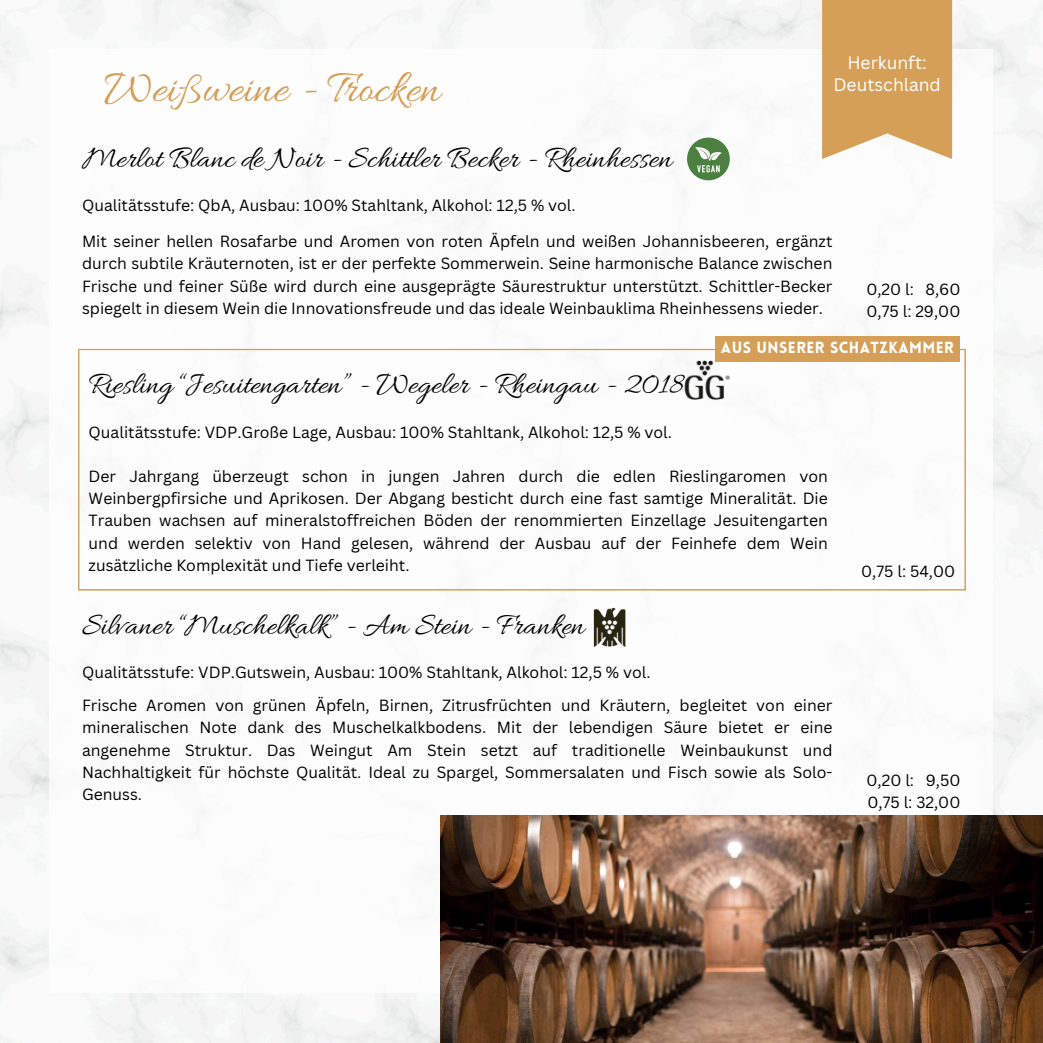
<style>
.page{position:relative;width:1043px;height:1043px;background:#fff}
.page>*{position:absolute;margin:0;border:0;box-sizing:border-box;transform-origin:0 0}
.t1{font:47.25px "Allura";color:#d59f57}
.t2{font:31.5px "Allura";color:#000}
.t3{font:17.5px "Canva Sans";color:#fff}
.t4{font:15.75px/22.2px "Canva Sans";color:#000;text-align:justify}
.t5{font:900 15.75px "Lovelo";letter-spacing:.03em;color:#fff}
</style>
<div class="page">
<img style="left:0;top:0;width:1042px;height:1042px">
<div style="left:50px;top:50px;width:942px;height:942px;background:#fff"></div>
<svg style="left:687px;top:137px;width:43px;height:44px"></svg>
<hr style="left:78px;top:350px;width:1px;height:239px;background:#d59f57">
<hr style="left:964px;top:350px;width:1px;height:239px;background:#d59f57">
<hr style="left:78px;top:349px;width:887px;height:1px;background:#d59f57">
<hr style="left:78px;top:589px;width:887px;height:1px;background:#d59f57">
<svg style="left:821px;top:0;width:130px;height:159px;background:#d9a96a"></svg>
<img style="left:593px;top:607px;width:33px;height:40px">
<img style="left:665px;top:348px;width:78px;height:52px">
<img style="left:440px;top:815px;width:602px;height:227px">
<div style="left:715px;top:336px;width:244px;height:25px;background:#d59f57"></div>
<p class="t3" style="left:847px;top:51px;width:81px">Herkunft:</p>
<p class="t1" style="left:104px;top:62px;width:337px">Weißweine - Trocken</p>
<p class="t3" style="left:833px;top:72px;width:109px">Deutschland</p>
<p class="t2" style="left:82px;top:141px;width:591px">Merlot Blanc de Noir - Schittler Becker - Rheinhessen</p>
<h1 class="t4" style="left:82px;top:194px;width:495px">Qualitätsstufe: QbA, Ausbau: 100% Stahltank, Alkohol: 12,5 % vol.</h1>
<p class="t4" style="left:82px;top:230px;width:751px">Mit seiner hellen Rosafarbe und Aromen von roten Äpfeln und weißen Johannisbeeren, ergänzt durch subtile Kräuternoten, ist er der perfekte Sommerwein. Seine harmonische Balance zwischen Frische und feiner Süße wird durch eine ausgeprägte Säurestruktur unterstützt. Schittler-Becker spiegelt in diesem Wein die Innovationsfreude und das ideale Weinbauklima Rheinhessens wieder.</p>
<p class="t4" style="left:866px;top:278px;width:96px">0,20 l: 8,60</p>
<p class="t4" style="left:866px;top:300px;width:95px">0,75 l: 29,00</p>
<p class="t5" style="left:720px;top:341px;width:234px">AUS UNSERER SCHATZKAMMER</p>
<p class="t2" style="left:89px;top:367px;width:597px">Riesling “Jesuitengarten” - Wegeler - Rheingau - 2018</p>
<p class="t4" style="left:89px;top:421px;width:584px">Qualitätsstufe: VDP.Große Lage, Ausbau: 100% Stahltank, Alkohol: 12,5 % vol.</p>
<p class="t4" style="left:89px;top:464px;width:740px">Der Jahrgang überzeugt schon in jungen Jahren durch die edlen Rieslingaromen von Weinbergpfirsiche und Aprikosen. Der Abgang besticht durch eine fast samtige Mineralität. Die Trauben wachsen auf mineralstoffreichen Böden der renommierten Einzellage Jesuitengarten und werden selektiv von Hand gelesen, während der Ausbau auf der Feinhefe dem Wein zusätzliche Komplexität und Tiefe verleiht.</p>
<p class="t2" style="left:82px;top:607px;width:503px">Silvaner “Muschelkalk” - Am Stein - Franken</p>
<p class="t4" style="left:82px;top:660px;width:569px">Qualitätsstufe: VDP.Gutswein, Ausbau: 100% Stahltank, Alkohol: 12,5 % vol.</p>
<p class="t4" style="left:82px;top:693px;width:751px">Frische Aromen von grünen Äpfeln, Birnen, Zitrusfrüchten und Kräutern, begleitet von einer mineralischen Note dank des Muschelkalkbodens. Mit der lebendigen Säure bietet er eine angenehme Struktur. Das Weingut Am Stein setzt auf traditionelle Weinbaukunst und Nachhaltigkeit für höchste Qualität. Ideal zu Spargel, Sommersalaten und Fisch sowie als Solo-Genuss.</p>
<p class="t4" style="left:861px;top:560px;width:95px">0,75 l: 54,00</p>
<h2 class="t4" style="left:866px;top:768px;width:95px">0,20 l: 9,50</h2>
<p class="t4" style="left:867px;top:790px;width:94px">0,75 l: 32,00</p>
</div>
